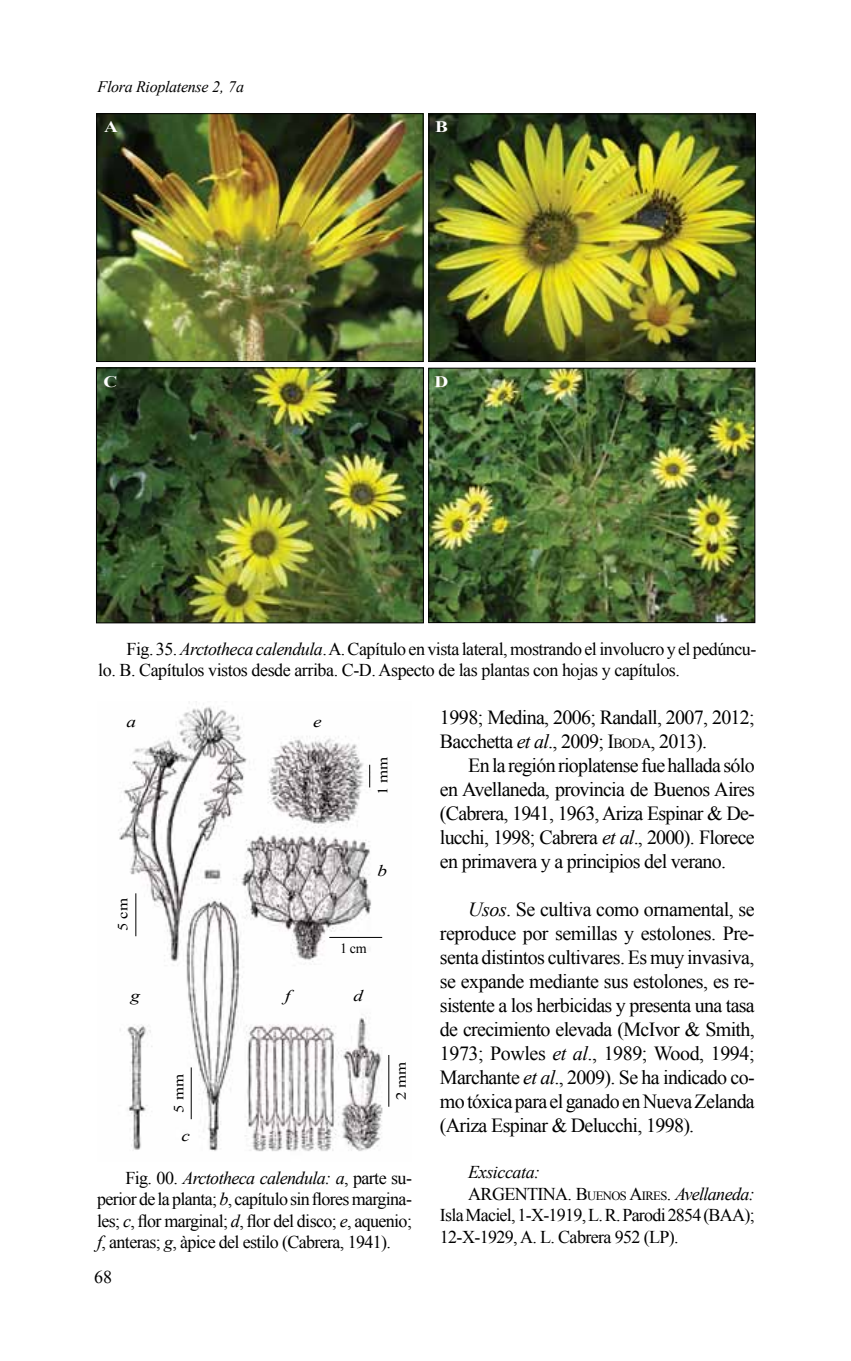
<style>
.page{position:relative;width:851px;height:1361px;background:#fff}
.page>*{position:absolute;margin:0;border:0;box-sizing:border-box;transform-origin:0 0}
.t1{font:20px/24px "Times New Roman";letter-spacing:-.035em;color:#000;text-align:justify}
.t2{font:18px/21.4px "Times New Roman";letter-spacing:-.03em;color:#000;text-align:justify}
.t3{font:italic 18px "Times New Roman";letter-spacing:-.025em;color:#000}
.t4{font:italic 16px "Times New Roman";letter-spacing:-.02em;color:#000}
.t5{font:italic 16px "Times New Roman";letter-spacing:-.02em;color:#000;scale:1.2 1}
.t6{font:700 16px "Times New Roman";color:#fff;scale:1.2 1}
.t7{font:14px "Times New Roman";color:#000;scale:1.2 1}
.t8{font:14px "Times New Roman";color:#000}
.s1{font-style:italic}
.s2{font-style:inherit}
.s3{font-size:14px}
.s4{font-size:12.6px}
</style>
<div class="page">
<img style="left:118px;top:702px;width:272px;height:450px">
<hr style="left:191px;top:1067px;width:1px;height:52px;background:#000">
<hr style="left:135px;top:893px;width:1px;height:43px;background:#000">
<hr style="left:388px;top:1055px;width:1px;height:51px;background:#000">
<hr style="left:329px;top:937px;width:53px;height:1px;background:#000">
<svg style="left:369px;top:765px;width:1px;height:22px"></svg>
<img style="left:98px;top:370px;width:323px;height:251px">
<div style="left:96px;top:368px;width:327px;height:255px;border:1px solid #000"></div>
<img style="left:430px;top:116px;width:323px;height:244px">
<div style="left:428px;top:114px;width:327px;height:248px;border:1px solid #000"></div>
<img style="left:98px;top:115px;width:323px;height:245px">
<div style="left:96px;top:113px;width:327px;height:249px;border:1px solid #000"></div>
<img style="left:430px;top:370px;width:323px;height:251px">
<div style="left:428px;top:368px;width:327px;height:255px;border:1px solid #000"></div>
<p class="t4" style="left:98px;top:75px;width:148px">Flora Rioplatense 2, 7a</p>
<p class="t6" style="left:104px;top:115px;width:13px">A</p>
<p class="t6" style="left:435px;top:115px;width:12px">B</p>
<p class="t6" style="left:104px;top:370px;width:13px">C</p>
<p class="t6" style="left:434px;top:370px;width:13px">D</p>
<p class="t2" style="left:98px;top:637px;width:659px;text-indent:28px">Fig. 35. <span class="s1">Arctotheca calendula</span>. A. Capítulo en vista lateral, mostrando el involucro y el pedúncu&shy;lo. B. Capítulos vistos desde arriba. C-D. Aspecto de las plantas con hojas y capítulos.</p>
<p class="t5" style="left:126px;top:711px;width:9px">a</p>
<p class="t5" style="left:313px;top:711px;width:9px">e</p>
<p class="t7" style="left:373px;top:795px;width:34px;rotate:-90deg">1 mm</p>
<p class="t7" style="left:113px;top:931px;width:29px;rotate:-90deg">5 cm</p>
<p class="t5" style="left:377px;top:859px;width:10px">b</p>
<p class="t8" style="left:340px;top:939px;width:28px">1 cm</p>
<p class="t5" style="left:130px;top:985px;width:10px">g</p>
<p class="t5" style="left:285px;top:985px;width:6px">f</p>
<p class="t5" style="left:353px;top:985px;width:10px">d</p>
<p class="t7" style="left:169px;top:1112px;width:34px;rotate:-90deg">5 mm</p>
<p class="t5" style="left:181px;top:1124px;width:9px">c</p>
<p class="t7" style="left:392px;top:1100px;width:34px;rotate:-90deg">2 mm</p>
<p class="t2" style="left:97px;top:1167px;width:316px;text-indent:28px">Fig. 00. <span class="s1">Arctotheca calendula: a</span>, parte su&shy;perior de la planta; <span class="s1">b</span>, capítulo sin flores margina&shy;les; <span class="s1">c</span>, flor marginal; <span class="s1">d</span>, flor del disco; <span class="s1">e</span>, aquenio; <span class="s1">f</span>, anteras; <span class="s1">g</span>, àpice del estilo (Cabrera, 1941).</p>
<p class="t2" style="left:94px;top:1265px;width:19px">68</p>
<p class="t1" style="left:440px;top:705px;width:316px">1998; Medina, 2006; Randall, 2007, 2012;<br>Bacchetta <span class="s1">et al</span>., 2009; <span class="s2">I</span><span class="s3">BODA</span>, 2013).</p>
<p class="t1" style="left:440px;top:753px;width:316px;text-indent:28px">En la región rioplatense fue hallada sólo en Avellaneda, provincia de Buenos Aires (Cabrera, 1941, 1963, Ariza Espinar &amp; De&shy;lucchi, 1998; Cabrera <span class="s1">et al</span>., 2000). Florece en primavera y a principios del verano.</p>
<p class="t1" style="left:440px;top:897px;width:316px;text-indent:28px"><span class="s1">Usos</span>. Se cultiva como ornamental, se reproduce por semillas y estolones. Pre&shy;senta distintos cultivares. Es muy invasiva, se expande mediante sus estolones, es re&shy;sistente a los herbicidas y presenta una tasa de crecimiento elevada (McIvor &amp; Smith, 1973; Powles <span class="s1">et al</span>., 1989; Wood, 1994; Marchante <span class="s1">et al</span>., 2009). Se ha indicado co&shy;mo tóxica para el ganado en Nueva Zelanda (Ariza Espinar &amp; Delucchi, 1998).</p>
<p class="t3" style="left:468px;top:1159px;width:73px">Exsiccata:</p>
<p class="t2" style="left:468px;top:1182px;width:288px">ARGENTINA. <span class="s2">B</span><span class="s4">UENOS</span> <span class="s2">A</span><span class="s4">IRES</span>. <span class="s1">Avellaneda:</span></p>
<p class="t2" style="left:440px;top:1204px;width:316px">Isla Maciel, 1-X-1919, L. R. Parodi 2854 (BAA);</p>
<p class="t2" style="left:440px;top:1225px;width:240px">12-X-1929, A. L. Cabrera 952 (LP).</p>
</div>
